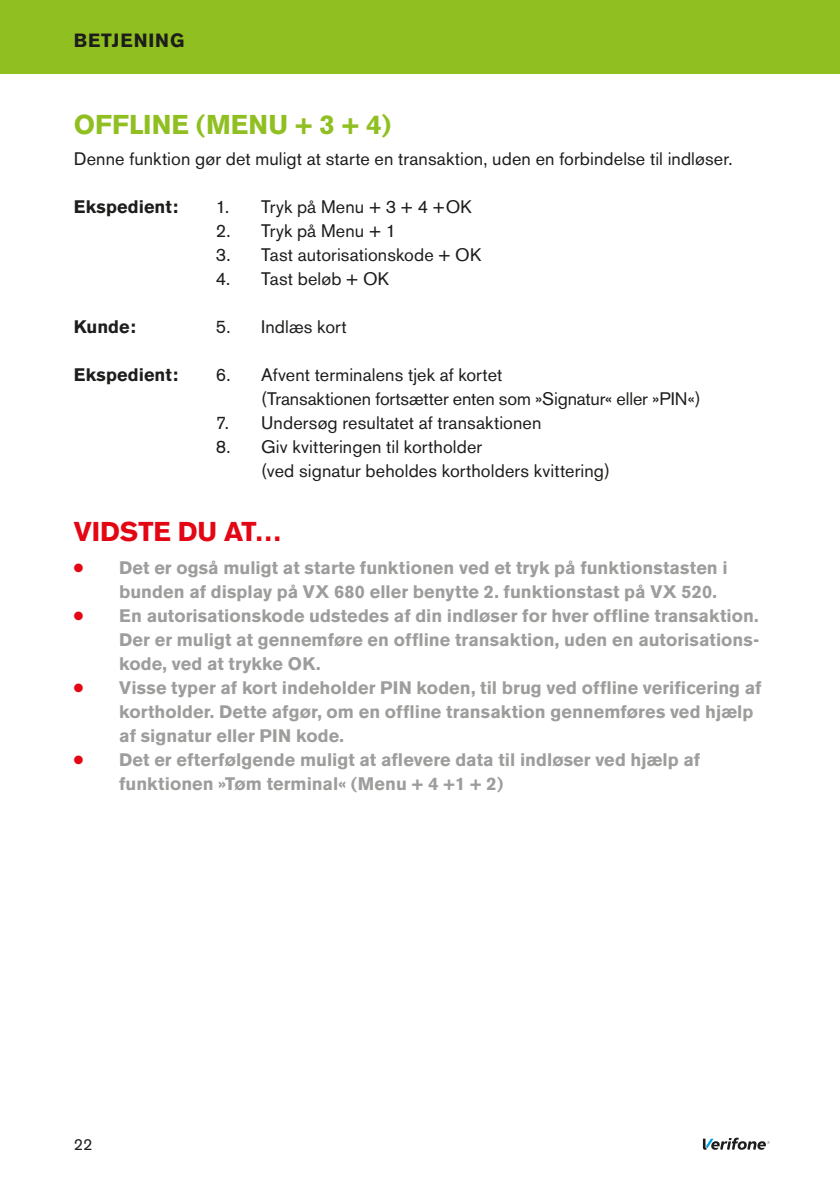
<style>
.page{position:relative;width:840px;height:1191px;background:#fff}
.page>*{position:absolute;margin:0;border:0;box-sizing:border-box;transform-origin:0 0}
.t1{font:700 27px "Akzidenz Grotesk BE";color:#90bf21}
.t2{font:700 27px "Akzidenz Grotesk BE";color:#e30613}
.t3{font:700 19px "Akzidenz Grotesk BE";letter-spacing:.045em;color:#1d1d1b}
.t4{font:700 18px/24px "Akzidenz Grotesk BE";letter-spacing:.005em;color:#9d9d9c}
.t5{font:18px/24px "Akzidenz Grotesk BE";letter-spacing:.005em;color:#1d1d1b}
.t6{font:700 18px "Akzidenz Grotesk BE";letter-spacing:.005em;color:#1d1d1b}
.t7{font:16px "Akzidenz Grotesk BE";color:#1d1d1b}
.s1{color:#e30613}
</style>
<div class="page">
<svg style="left:702px;top:1137px;width:67px;height:12px"></svg>
<hr style="left:839px;top:0;width:1px;height:74px;background:#90bf21">
<div style="left:0;top:0;width:839px;height:74px;background:#90bf21"></div>
<p class="t3" style="left:74px;top:29px;width:112px">BETJENING</p>
<h1 class="t1" style="left:74px;top:109px;width:38px">Offline</h1>
<h1 class="t1" style="left:196px;top:109px;width:31px">(Men</h1>
<h1 class="t1" style="left:268px;top:109px;width:125px">u + 3 + 4)</h1>
<p class="t5" style="left:74px;top:147px;width:659px">Denne funktion gør det muligt at starte en transaktion, uden en forbindelse til indløser.</p>
<p class="t6" style="left:74px;top:197px;width:106px">Ekspedient:</p>
<p class="t5" style="left:215px;top:195px;width:257px">1. Tryk på Menu + 3 + 4 +OK</p>
<p class="t5" style="left:215px;top:219px;width:182px">2. Tryk på Menu + 1</p>
<p class="t5" style="left:215px;top:243px;width:267px">3. Tast autorisationskode + OK</p>
<p class="t5" style="left:215px;top:267px;width:175px">4. Tast beløb + OK</p>
<p class="t6" style="left:74px;top:317px;width:63px">Kunde:</p>
<p class="t5" style="left:215px;top:315px;width:132px">5. Indlæs kort</p>
<p class="t6" style="left:74px;top:365px;width:106px">Ekspedient:</p>
<p class="t5" style="left:261px;top:363px;width:441px;text-indent:-45px">6. Afvent terminalens tjek af kortet<br>(Transaktionen fortsætter enten som »Signatur« eller »PIN«)</p>
<p class="t5" style="left:215px;top:411px;width:327px">7. Undersøg resultatet af transaktionen</p>
<p class="t5" style="left:261px;top:435px;width:350px;text-indent:-45px">8. Giv kvitteringen til kortholder<br>(ved signatur beholdes kortholders kvittering)</p>
<h1 class="t2" style="left:74px;top:516px;width:209px">Vidste du at…</h1>
<p class="t4" style="left:119px;top:555px;width:609px;text-indent:-45px"><span class="s1">●</span> Det er også muligt at starte funktionen ved et tryk på funktionstasten i bunden af display på VX 680 eller benytte 2. funktionstast på VX 520.</p>
<p class="t4" style="left:119px;top:603px;width:641px;text-align:justify;text-indent:-45px"><span class="s1">●</span> En autorisationskode udstedes af din indløser for hver offline transaktion.<br>Der er muligt at gennemføre en offline transaktion, uden en autorisations&shy;kode, ved at trykke OK.</p>
<p class="t4" style="left:119px;top:675px;width:643px;text-indent:-45px"><span class="s1">●</span> Visse typer af kort indeholder PIN koden, til brug ved offline verificering af kortholder. Dette afgør, om en offline transaktion gennemføres ved hjælp af signatur eller PIN kode.</p>
<p class="t4" style="left:119px;top:747px;width:582px;text-indent:-45px"><span class="s1">●</span> Det er efterfølgende muligt at aflevere data til indløser ved hjælp af funktionen »Tøm terminal« (Menu + 4 +1 + 2)</p>
<p class="t7" style="left:74px;top:1134px;width:20px">22</p>
</div>
